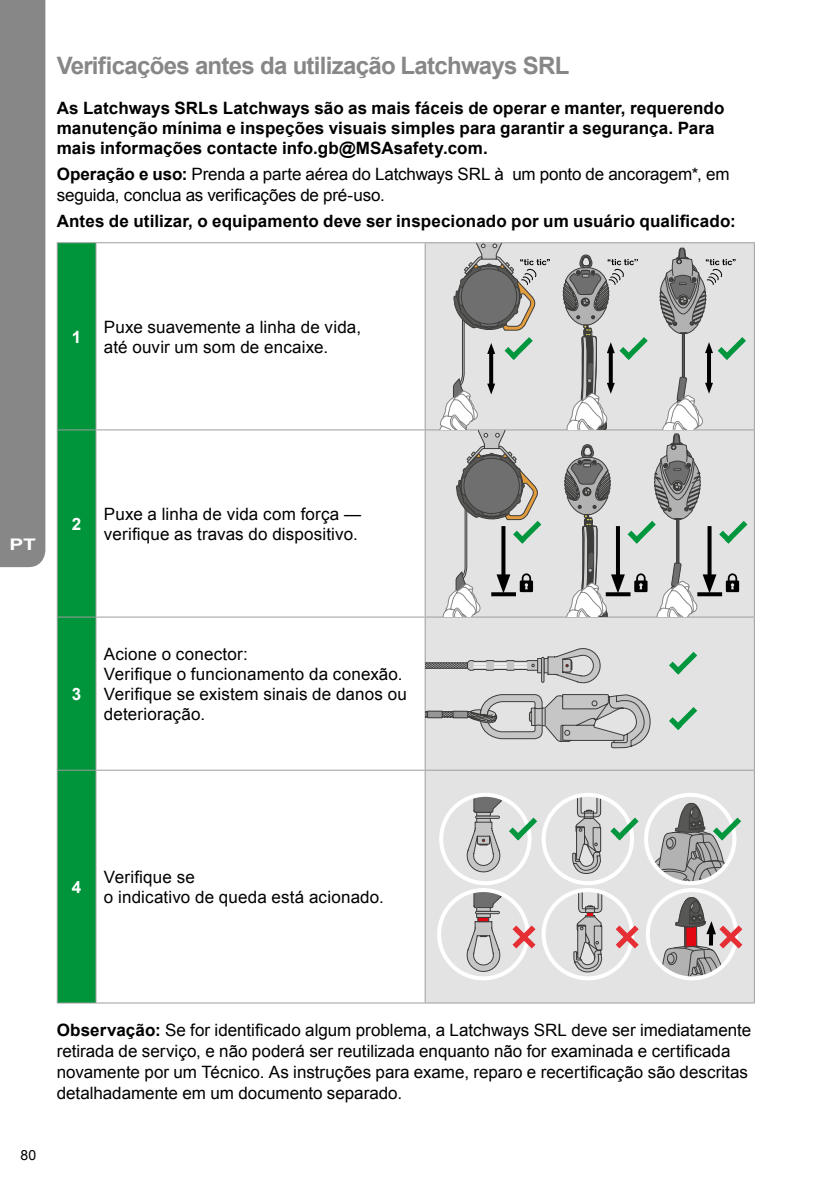
<style>
.page{position:relative;width:840px;height:1191px;background:#fff}
.page>*{position:absolute;margin:0;border:0;box-sizing:border-box;transform-origin:0 0}
.t1{font:700 24px "Arial";letter-spacing:-.03em;color:#878787}
.t2{font:17px/20px "Arial";color:#000}
.t3{font:700 17px/20.2px "Arial";letter-spacing:.005em;color:#000}
.t4{font:700 17px "Arial";color:#fff}
.t5{font:700 16px "Arial";color:#fff;scale:1.3 1}
.t6{font:14px "Arial";color:#000}
.s1{font-weight:700}
</style>
<div class="page">
<div style="left:0;top:0;width:45px;height:567px;background:#878787"></div>
<div style="left:58px;top:243px;width:37px;height:759px;background:#00953b"></div>
<div style="left:425px;top:243px;width:328px;height:759px;background:#e3e3e3"></div>
<hr style="left:57px;top:242px;width:39px;height:1px;background:#9d9d9c">
<hr style="left:57px;top:243px;width:1px;height:186px;background:#9d9d9c">
<hr style="left:96px;top:242px;width:329px;height:1px;background:#9d9d9c">
<hr style="left:95px;top:243px;width:1px;height:186px;background:#9d9d9c">
<hr style="left:425px;top:242px;width:329px;height:1px;background:#9d9d9c">
<hr style="left:424px;top:243px;width:1px;height:186px;background:#9d9d9c">
<hr style="left:753px;top:243px;width:1px;height:186px;background:#9d9d9c">
<hr style="left:57px;top:429px;width:39px;height:1px;background:#9d9d9c">
<hr style="left:57px;top:430px;width:1px;height:186px;background:#9d9d9c">
<hr style="left:96px;top:429px;width:329px;height:1px;background:#9d9d9c">
<hr style="left:95px;top:430px;width:1px;height:186px;background:#9d9d9c">
<hr style="left:425px;top:429px;width:329px;height:1px;background:#9d9d9c">
<hr style="left:424px;top:430px;width:1px;height:186px;background:#9d9d9c">
<hr style="left:753px;top:430px;width:1px;height:186px;background:#9d9d9c">
<hr style="left:57px;top:616px;width:39px;height:1px;background:#9d9d9c">
<hr style="left:57px;top:617px;width:1px;height:152px;background:#9d9d9c">
<hr style="left:96px;top:616px;width:329px;height:1px;background:#9d9d9c">
<hr style="left:95px;top:617px;width:1px;height:152px;background:#9d9d9c">
<hr style="left:425px;top:616px;width:329px;height:1px;background:#9d9d9c">
<hr style="left:424px;top:617px;width:1px;height:152px;background:#9d9d9c">
<hr style="left:753px;top:617px;width:1px;height:152px;background:#9d9d9c">
<hr style="left:57px;top:769px;width:39px;height:1px;background:#9d9d9c">
<hr style="left:57px;top:770px;width:1px;height:232px;background:#9d9d9c">
<hr style="left:96px;top:769px;width:329px;height:1px;background:#9d9d9c">
<hr style="left:95px;top:770px;width:1px;height:232px;background:#9d9d9c">
<hr style="left:425px;top:769px;width:329px;height:1px;background:#9d9d9c">
<hr style="left:424px;top:770px;width:1px;height:232px;background:#9d9d9c">
<hr style="left:753px;top:770px;width:1px;height:232px;background:#9d9d9c">
<hr style="left:57px;top:1002px;width:39px;height:1px;background:#9d9d9c">
<hr style="left:96px;top:1002px;width:329px;height:1px;background:#9d9d9c">
<hr style="left:425px;top:1002px;width:329px;height:1px;background:#9d9d9c">
<svg style="left:437px;top:243px;width:112px;height:374px;background:#c2c2c0"></svg>
<svg style="left:562px;top:247px;width:185px;height:369px;background:#c5c7c6"></svg>
<svg style="left:425px;top:646px;width:178px;height:38px;background:#ccc"></svg>
<div style="left:537px;top:658px;width:4px;height:15px;border:1px solid #3c3c3b"></div>
<div style="left:541px;top:657px;width:3px;height:26px;border:1px solid #3c3c3b"></div>
<svg style="left:425px;top:693px;width:225px;height:55px;background:#c5c5c5"></svg>
<div style="left:453px;top:711px;width:14px;height:7px;background:#979696"></div>
<div style="left:452px;top:710px;width:16px;height:8px;border:1px solid #3c3c3b"></div>
<div style="left:427px;top:711px;width:15px;height:7px;background:#979696"></div>
<div style="left:427px;top:710px;width:15px;height:8px;border:1px solid #3c3c3b"></div>
<svg style="left:668px;top:652px;width:28px;height:22px"></svg>
<svg style="left:668px;top:707px;width:28px;height:23px"></svg>
<svg style="left:472px;top:890px;width:31px;height:18px"></svg>
<hr style="left:476px;top:907px;width:14px;height:4px;background:#c6c6c6">
<div style="left:476px;top:907px;width:14px;height:5px;border:1px solid #3c3c3b"></div>
<svg style="left:476px;top:913px;width:14px;height:4px"></svg>
<div style="left:475px;top:911px;width:24px;height:3px;border:1px solid #3c3c3b"></div>
<svg style="left:465px;top:917px;width:36px;height:57px;background:#c5c1c2"></svg>
<div style="left:437px;top:888px;width:92px;height:92px;border:4px solid #fff;border-radius:50%"></div>
<svg style="left:572px;top:893px;width:30px;height:80px;background:#b4b2b2"></svg>
<div style="left:541px;top:888px;width:92px;height:92px;border:4px solid #fff;border-radius:50%"></div>
<div style="left:441px;top:795px;width:88px;height:88px;background:#e3e3e3;border-radius:50%"></div>
<div style="left:543px;top:795px;width:89px;height:88px;background:#e3e3e3;border-radius:50%"></div>
<svg style="left:512px;top:925px;width:23px;height:23px"></svg>
<svg style="left:615px;top:925px;width:23px;height:23px"></svg>
<svg style="left:647px;top:890px;width:95px;height:88px;background:#c9bebf"></svg>
<div style="left:439px;top:793px;width:92px;height:92px;border:4px solid #fff;border-radius:50%"></div>
<svg style="left:571px;top:795px;width:30px;height:79px"></svg>
<div style="left:541px;top:793px;width:92px;height:92px;border:4px solid #fff;border-radius:50%"></div>
<div style="left:643px;top:793px;width:93px;height:92px;border:4px solid #fff;border-radius:50%"></div>
<svg style="left:645px;top:801px;width:95px;height:82px;background:#bbbfbc"></svg>
<svg style="left:465px;top:795px;width:72px;height:80px"></svg>
<svg style="left:610px;top:817px;width:28px;height:23px"></svg>
<h1 class="t1" style="left:57px;top:50px;width:514px">Verificações antes da utilização Latchways SRL</h1>
<p class="t3" style="left:57px;top:98px;width:669px">As Latchways SRLs Latchways são as mais fáceis de operar e manter, requerendo manutenção mínima e inspeções visuais simples para garantir a segurança. Para mais informações contacte info.gb@MSAsafety.com.</p>
<p class="t2" style="left:57px;top:164px;width:674px"><span class="s1">Operação e uso:</span> Prenda a parte aérea do Latchways SRL à um ponto de ancoragem*, em seguida, conclua as verificações de pré-uso.</p>
<p class="t3" style="left:57px;top:211px;width:680px">Antes de utilizar, o equipamento deve ser inspecionado por um usuário qualificado:</p>
<p class="t4" style="left:72px;top:325px;width:11px">1</p>
<p class="t2" style="left:104px;top:317px;width:258px">Puxe suavemente a linha de vida, até ouvir um som de encaixe.</p>
<p class="t5" style="left:9px;top:534px;width:22px">PT</p>
<p class="t4" style="left:72px;top:512px;width:11px">2</p>
<p class="t2" style="left:104px;top:504px;width:258px">Puxe a linha de vida com força — verifique as travas do dispositivo.</p>
<p class="t4" style="left:72px;top:682px;width:11px">3</p>
<p class="t2" style="left:104px;top:644px;width:304px">Acione o conector:<br>Verifique o funcionamento da conexão.<br>Verifique se existem sinais de danos ou deterioração.</p>
<p class="t4" style="left:72px;top:875px;width:11px">4</p>
<p class="t2" style="left:104px;top:867px;width:281px">Verifique se<br>o indicativo de queda está acionado.</p>
<p class="t6" style="left:21px;top:1145px;width:17px">80</p>
<p class="t2" style="left:57px;top:1020px;width:695px;line-height:21px"><span class="s1">Observação:</span> Se for identificado algum problema, a Latchways SRL deve ser imediatamente retirada de serviço, e não poderá ser reutilizada enquanto não for examinada e certificada novamente por um Técnico. As instruções para exame, reparo e recertificação são descritas detalhadamente em um documento separado.</p>
</div>
